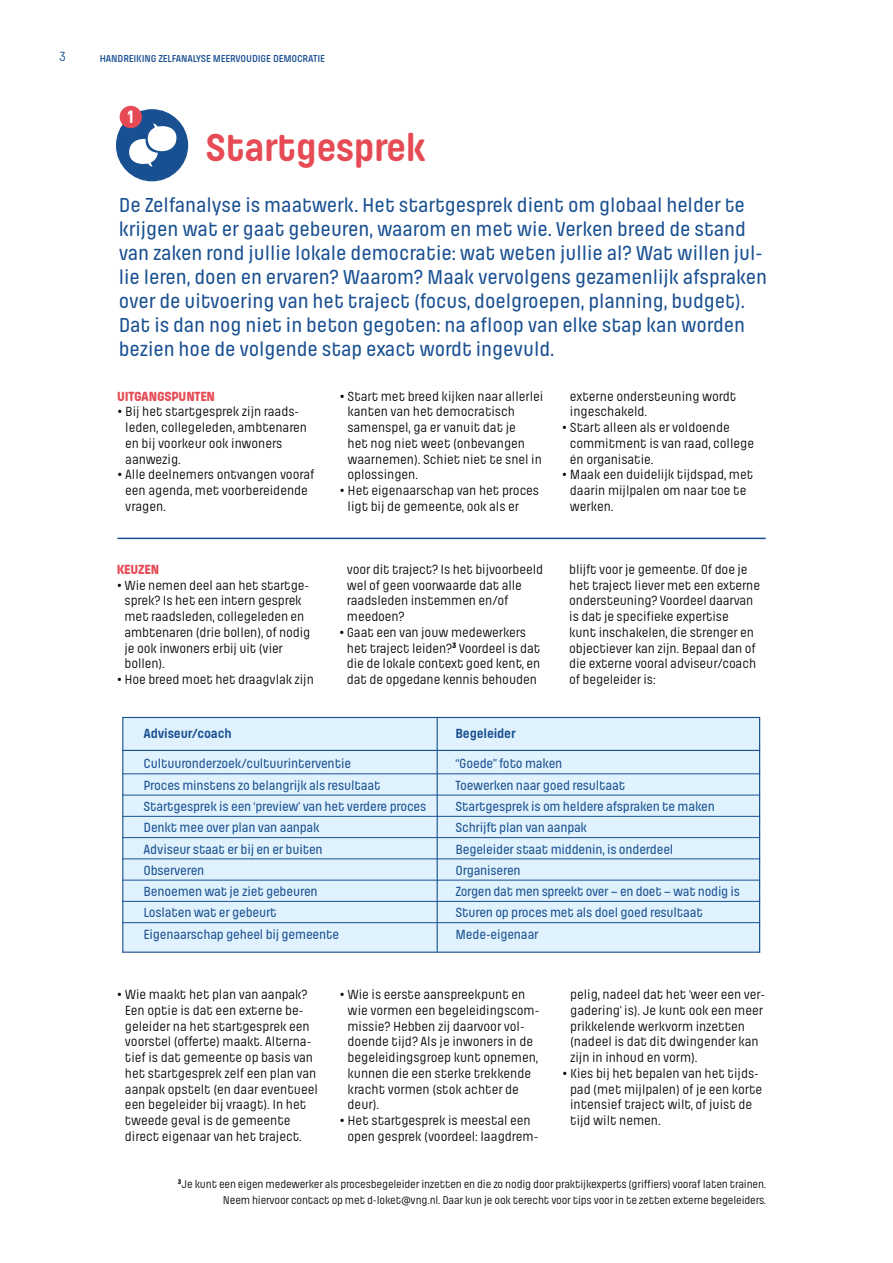
<style>
.page{position:relative;width:893px;height:1263px;background:#fff}
.page>*{position:absolute;margin:0;border:0;box-sizing:border-box;transform-origin:0 0}
.t1{font:700 40.5px "Pilcrow Soft";letter-spacing:-.015em;color:#e64b55}
.t2{font:500 21px/24px "Pilcrow Soft";letter-spacing:-.005em;color:#195091}
.t3{font:700 18.75px "Pilcrow Soft";color:#fff}
.t4{font:13.8px/15.8px "Pilcrow Soft";letter-spacing:-.005em;color:#000}
.t5{font:500 13.8px/21.3px "Pilcrow Soft";letter-spacing:-.015em;color:#195091}
.t6{font:700 13.8px "Pilcrow Soft";letter-spacing:-.01em;color:#195091}
.t7{font:800 13.8px "Pilcrow Soft";letter-spacing:-.015em;color:#e64b55}
.t8{font:13.8px "Pilcrow Soft";color:#195091}
.t9{font:11.7px/15.8px "Pilcrow Soft";letter-spacing:-.015em;color:#000;text-align:right}
.t10{font:600 10.5px "Pilcrow Soft";letter-spacing:-.01em;color:#195091}
</style>
<div class="page">
<div style="left:123px;top:717px;width:637px;height:235px;background:#e0f2fd"></div>
<hr style="left:122px;top:717px;width:638px;height:1px;background:#195091">
<hr style="left:122px;top:750px;width:638px;height:1px;background:#195091">
<hr style="left:437px;top:717px;width:1px;height:236px;background:#195091">
<hr style="left:122px;top:773px;width:638px;height:1px;background:#195091">
<hr style="left:122px;top:795px;width:638px;height:1px;background:#195091">
<hr style="left:122px;top:816px;width:638px;height:1px;background:#195091">
<hr style="left:122px;top:837px;width:638px;height:1px;background:#195091">
<hr style="left:122px;top:859px;width:638px;height:1px;background:#195091">
<hr style="left:122px;top:880px;width:638px;height:1px;background:#195091">
<hr style="left:122px;top:901px;width:638px;height:1px;background:#195091">
<hr style="left:122px;top:922px;width:638px;height:1px;background:#195091">
<hr style="left:122px;top:951px;width:638px;height:2px;background:#195091">
<hr style="left:122px;top:717px;width:1px;height:236px;background:#195091">
<hr style="left:759px;top:717px;width:1px;height:236px;background:#195091">
<div style="left:116px;top:109px;width:72px;height:72px;background:#195091;border-radius:50%"></div>
<svg style="left:118px;top:105px;width:59px;height:62px"></svg>
<hr style="left:118px;top:538px;width:648px;height:1px;background:#195091">
<p class="t8" style="left:60px;top:50px;width:8px">3</p>
<p class="t10" style="left:100px;top:53px;width:227px">HANDREIKING ZELFANALYSE MEERVOUDIGE DEMOCRATIE</p>
<h3 class="t3" style="left:127px;top:107px;width:8px">1</h3>
<h1 class="t1" style="left:206px;top:127px;width:222px">Startgesprek</h1>
<p class="t2" style="left:119px;top:194px;width:650px">De Zelfanalyse is maatwerk. Het startgesprek dient om globaal helder te krijgen wat er gaat gebeuren, waarom en met wie. Verken breed de stand van zaken rond jullie lokale democratie: wat weten jullie al? Wat willen jul&shy;lie leren, doen en ervaren? Waarom? Maak vervolgens gezamenlijk afspraken over de uitvoering van het traject (focus, doelgroepen, planning, budget).<br>Dat is dan nog niet in beton gegoten: na afloop van elke stap kan worden bezien hoe de volgende stap exact wordt ingevuld.</p>
<p class="t7" style="left:117px;top:389px;width:99px">UITGANGSPUNTEN</p>
<p class="t4" style="left:125px;top:404px;width:183px;text-indent:-8px">• Bij het startgesprek zijn raads&shy;leden, collegeleden, ambtenaren en bij voorkeur ook inwoners aanwezig.</p>
<p class="t4" style="left:125px;top:467px;width:191px;text-indent:-8px">• Alle deelnemers ontvangen vooraf een agenda, met voorbereidende vragen.</p>
<p class="t4" style="left:570px;top:388px;width:168px">externe ondersteuning wordt ingeschakeld.</p>
<p class="t4" style="left:570px;top:420px;width:186px;text-indent:-8px">• Start alleen als er voldoende commitment is van raad, college én organisatie.</p>
<p class="t4" style="left:570px;top:467px;width:185px;text-indent:-8px">• Maak een duidelijk tijdspad, met daarin mijlpalen om naar toe te werken.</p>
<p class="t4" style="left:348px;top:388px;width:197px;text-indent:-8px">• Start met breed kijken naar allerlei kanten van het democratisch samenspel, ga er vanuit dat je<br>het nog niet weet (onbevangen waarnemen). Schiet niet te snel in oplossingen.</p>
<p class="t4" style="left:348px;top:483px;width:193px;text-indent:-8px">• Het eigenaarschap van het proces ligt bij de gemeente, ook als er</p>
<p class="t7" style="left:117px;top:562px;width:44px">KEUZEN</p>
<p class="t4" style="left:125px;top:577px;width:187px;text-indent:-8px">• Wie nemen deel aan het startge&shy;sprek? Is het een intern gesprek met raadsleden, collegeleden en ambtenaren (drie bollen), of nodig je ook inwoners erbij uit (vier bollen).</p>
<p class="t4" style="left:117px;top:672px;width:199px">• Hoe breed moet het draagvlak zijn</p>
<p class="t4" style="left:347px;top:562px;width:198px">voor dit traject? Is het bijvoorbeeld wel of geen voorwaarde dat alle raadsleden instemmen en/of meedoen?</p>
<p class="t4" style="left:347px;top:625px;width:195px;text-indent:-8px">• Gaat een van jouw medewerkers het traject leiden?<sup>3</sup> Voordeel is dat die de lokale context goed kent, en dat de opgedane kennis behouden</p>
<p class="t4" style="left:569px;top:562px;width:192px">blijft voor je gemeente. Of doe je het traject liever met een externe ondersteuning? Voordeel daarvan is dat je specifieke expertise<br>kunt inschakelen, die strenger en objectiever kan zijn. Bepaal dan of die externe vooral adviseur/coach of begeleider is:</p>
<p class="t6" style="left:144px;top:726px;width:90px">Adviseur/coach</p>
<p class="t5" style="left:144px;top:753px;width:284px">Cultuuronderzoek/cultuurinterventie<br>Proces minstens zo belangrijk als resultaat Startgesprek is een ‘preview’ van het verdere proces Denkt mee over plan van aanpak<br>Adviseur staat er bij en er buiten<br>Observeren<br>Benoemen wat je ziet gebeuren<br>Loslaten wat er gebeurt<br>Eigenaarschap geheel bij gemeente</p>
<p class="t6" style="left:455px;top:726px;width:62px">Begeleider</p>
<p class="t5" style="left:455px;top:753px;width:286px">“Goede” foto maken<br>Toewerken naar goed resultaat<br>Startgesprek is om heldere afspraken te maken<br>Schrijft plan van aanpak<br>Begeleider staat middenin, is onderdeel<br>Organiseren<br>Zorgen dat men spreekt over – en doet – wat nodig is<br>Sturen op proces met als doel goed resultaat<br>Mede-eigenaar</p>
<p class="t4" style="left:125px;top:987px;width:194px;text-indent:-8px">• Wie maakt het plan van aanpak?<br>Een optie is dat een externe be&shy;geleider na het startgesprek een voorstel (offerte) maakt. Alterna&shy;tief is dat gemeente op basis van het startgesprek zelf een plan van aanpak opstelt (en daar eventueel een begeleider bij vraagt). In het tweede geval is de gemeente direct eigenaar van het traject.</p>
<p class="t4" style="left:348px;top:987px;width:193px;text-indent:-8px">• Wie is eerste aanspreekpunt en wie vormen een begeleidingscom&shy;missie? Hebben zij daarvoor vol&shy;doende tijd? Als je inwoners in de begeleidingsgroep kunt opnemen, kunnen die een sterke trekkende kracht vormen (stok achter de deur).</p>
<p class="t4" style="left:340px;top:1113px;width:200px;text-align:center">• Het startgesprek is meestal een open gesprek (voordeel: laagdrem-</p>
<p class="t4" style="left:570px;top:987px;width:196px">pelig, nadeel dat het ‘weer een ver&shy;gadering’ is). Je kunt ook een meer prikkelende werkvorm inzetten (nadeel is dat dit dwingender kan zijn in inhoud en vorm).</p>
<p class="t4" style="left:570px;top:1066px;width:194px;text-indent:-8px">• Kies bij het bepalen van het tijds&shy;pad (met mijlpalen) of je een korte intensief traject wilt, of juist de tijd wilt nemen.</p>
<p class="t9" style="left:178px;top:1177px;width:590px"><sup>3</sup>Je kunt een eigen medewerker als procesbegeleider inzetten en die zo nodig door praktijkexperts (griffiers) vooraf laten trainen.<br>Neem hiervoor contact op met d-loket@vng.nl. Daar kun je ook terecht voor tips voor in te zetten externe begeleiders.</p>
</div>
